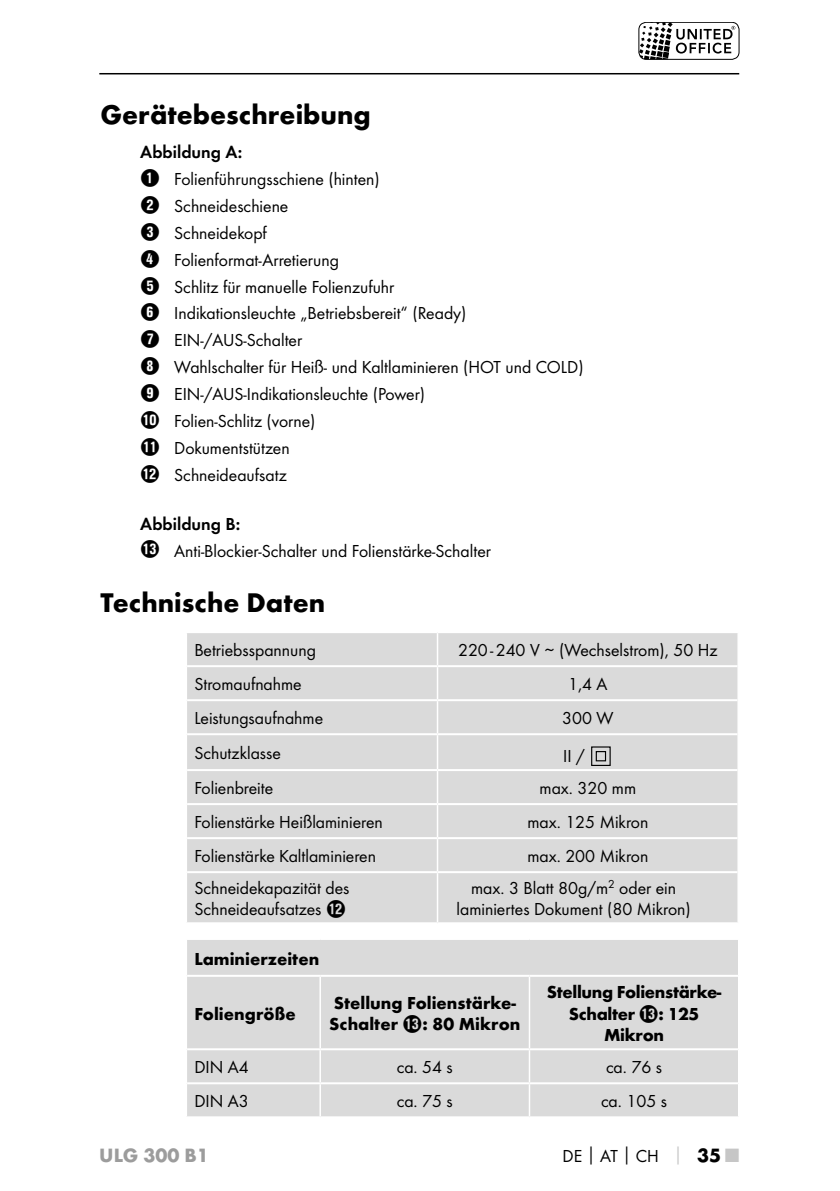
<style>
.page{position:relative;width:840px;height:1191px;background:#fff}
.page>*{position:absolute;margin:0;border:0;box-sizing:border-box;transform-origin:0 0}
.t1{font:700 28px "Futura";color:#000}
.t2{font:700 20px "Futura";color:#9c9c9c}
.t3{font:18px/26.8px "Futura Boo";color:#000}
.t4{font:700 18px/21.6px "Futura";color:#000}
.t5{font:700 18px/21.6px "Futura";letter-spacing:-.02em;color:#000;text-align:center}
.t6{font:18px "Futura Dem";color:#000}
.s1{font-family:"Hako PI Nummern";font-size:20px}
.s2{font-family:"Hako PI Nummern";font-weight:400;font-size:20px}
.s3{font-family:"Futura";font-weight:700}
.s4{font-family:"Futura";font-weight:700;color:#c6c6c6}
.s5{font-family:"Futura";font-weight:700;font-size:20px}
.s6{font-family:"Futura";font-weight:700;font-size:20px;color:#c6c6c6}
</style>
<div class="page">
<svg style="left:638px;top:22px;width:96px;height:36px"></svg>
<div style="left:638px;top:22px;width:100px;height:38px;border:1px solid #000;border-radius:7px"></div>
<hr style="left:99px;top:73px;width:639px;height:1px;background:#000">
<div style="left:187px;top:633px;width:550px;height:289px;background:#dadada"></div>
<hr style="left:187px;top:665px;width:250px;height:2px;background:#fff">
<hr style="left:437px;top:665px;width:300px;height:2px;background:#fff">
<hr style="left:187px;top:699px;width:250px;height:2px;background:#fff">
<hr style="left:437px;top:699px;width:300px;height:2px;background:#fff">
<hr style="left:187px;top:733px;width:250px;height:2px;background:#fff">
<hr style="left:437px;top:733px;width:300px;height:2px;background:#fff">
<hr style="left:187px;top:769px;width:250px;height:2px;background:#fff">
<hr style="left:437px;top:769px;width:300px;height:2px;background:#fff">
<hr style="left:187px;top:803px;width:250px;height:2px;background:#fff">
<hr style="left:437px;top:803px;width:300px;height:2px;background:#fff">
<hr style="left:187px;top:837px;width:250px;height:2px;background:#fff">
<hr style="left:437px;top:837px;width:300px;height:2px;background:#fff">
<hr style="left:187px;top:871px;width:250px;height:2px;background:#fff">
<hr style="left:437px;top:871px;width:300px;height:2px;background:#fff">
<hr style="left:436px;top:633px;width:2px;height:32px;background:#fff">
<hr style="left:436px;top:667px;width:2px;height:32px;background:#fff">
<hr style="left:436px;top:701px;width:2px;height:32px;background:#fff">
<hr style="left:436px;top:735px;width:2px;height:34px;background:#fff">
<hr style="left:436px;top:771px;width:2px;height:32px;background:#fff">
<hr style="left:436px;top:805px;width:2px;height:32px;background:#fff">
<hr style="left:436px;top:839px;width:2px;height:32px;background:#fff">
<hr style="left:436px;top:873px;width:2px;height:49px;background:#fff">
<svg style="left:590px;top:746px;width:21px;height:20px"></svg>
<div style="left:187px;top:940px;width:550px;height:176px;background:#dadada"></div>
<hr style="left:187px;top:974px;width:133px;height:2px;background:#fff">
<hr style="left:320px;top:974px;width:209px;height:2px;background:#fff">
<hr style="left:529px;top:974px;width:208px;height:2px;background:#fff">
<hr style="left:187px;top:1048px;width:133px;height:2px;background:#fff">
<hr style="left:320px;top:1048px;width:209px;height:2px;background:#fff">
<hr style="left:529px;top:1048px;width:208px;height:2px;background:#fff">
<hr style="left:187px;top:1082px;width:133px;height:2px;background:#fff">
<hr style="left:320px;top:1082px;width:209px;height:2px;background:#fff">
<hr style="left:529px;top:1082px;width:208px;height:2px;background:#fff">
<hr style="left:319px;top:976px;width:2px;height:72px;background:#fff">
<hr style="left:528px;top:976px;width:2px;height:72px;background:#fff">
<hr style="left:319px;top:1050px;width:2px;height:32px;background:#fff">
<hr style="left:528px;top:1050px;width:2px;height:32px;background:#fff">
<hr style="left:319px;top:1084px;width:2px;height:32px;background:#fff">
<hr style="left:528px;top:1084px;width:2px;height:32px;background:#fff">
<h1 class="t1" style="left:100px;top:97px;width:272px">Gerätebeschreibung</h1>
<p class="t6" style="left:140px;top:141px;width:103px">Abbildung A:</p>
<p class="t3" style="left:140px;top:165px;width:444px"><span class="s1">1</span> Folienführungsschiene (hinten)<br><span class="s1">2</span> Schneideschiene<br><span class="s1">3</span> Schneidekopf<br><span class="s1">4</span> Folienformat-Arretierung<br><span class="s1">5</span> Schlitz für manuelle Folienzufuhr<br><span class="s1">6</span> Indikationsleuchte „Betriebsbereit“ (Ready)<br><span class="s1">7</span> EIN-/AUS-Schalter<br><span class="s1">8</span> Wahlschalter für Heiß- und Kaltlaminieren (HOT und COLD)<br><span class="s1">9</span> EIN-/AUS-Indikationsleuchte (Power)<br><span class="s1">0</span> Folien-Schlitz (vorne)<br><span class="s1">Q</span> Dokumentstützen<br><span class="s1">W</span> Schneideaufsatz</p>
<p class="t6" style="left:140px;top:513px;width:102px">Abbildung B:</p>
<p class="t3" style="left:140px;top:537px;width:352px"><span class="s1">E</span> Anti-Blockier-Schalter und Folienstärke-Schalter</p>
<h1 class="t1" style="left:100px;top:585px;width:226px">Technische Daten</h1>
<p class="t3" style="left:194px;top:636px;width:123px">Betriebsspannung</p>
<p class="t3" style="left:458px;top:636px;width:261px">220-240 V ∼ (Wechselstrom), 50 Hz</p>
<p class="t3" style="left:194px;top:670px;width:109px">Stromaufnahme</p>
<p class="t3" style="left:567px;top:670px;width:41px">1,4 A</p>
<p class="t3" style="left:194px;top:704px;width:130px">Leistungsaufnahme</p>
<p class="t3" style="left:562px;top:704px;width:53px">300 W</p>
<p class="t3" style="left:194px;top:739px;width:88px">Schutzklasse</p>
<p class="t3" style="left:563px;top:742px;width:23px">II /</p>
<p class="t3" style="left:194px;top:774px;width:80px">Folienbreite</p>
<p class="t3" style="left:539px;top:774px;width:98px">max. 320 mm</p>
<p class="t3" style="left:194px;top:808px;width:190px">Folienstärke Heißlaminieren</p>
<p class="t3" style="left:527px;top:808px;width:122px">max. 125 Mikron</p>
<p class="t3" style="left:194px;top:842px;width:183px">Folienstärke Kaltlaminieren</p>
<p class="t3" style="left:527px;top:842px;width:122px">max. 200 Mikron</p>
<p class="t3" style="left:194px;top:876px;width:156px;line-height:21.6px">Schneidekapazität des<br>Schneideaufsatzes <span class="s1">W</span></p>
<p class="t3" style="left:456px;top:876px;width:236px;line-height:21.6px;text-align:center">max. 3 Blatt 80g/m<sup>2</sup> oder ein laminiertes Dokument (80 Mikron)</p>
<p class="t4" style="left:194px;top:947px;width:126px">Laminierzeiten</p>
<p class="t4" style="left:194px;top:1002px;width:103px">Foliengröße</p>
<p class="t4" style="left:329px;top:991px;width:192px">Stellung Folienstärke-<br>Schalter <span class="s2">E</span>: 80 Mikron</p>
<p class="t5" style="left:546px;top:981px;width:176px">Stellung Folienstärke-<br>Schalter <span class="s2">E</span>: 125<br>Mikron</p>
<p class="t3" style="left:194px;top:1053px;width:56px">DIN A4</p>
<p class="t3" style="left:396px;top:1053px;width:58px">ca. 54 s</p>
<p class="t3" style="left:605px;top:1053px;width:58px">ca. 76 s</p>
<p class="t3" style="left:194px;top:1087px;width:56px">DIN A3</p>
<p class="t3" style="left:396px;top:1087px;width:58px">ca. 75 s</p>
<p class="t3" style="left:600px;top:1087px;width:68px">ca. 105 s</p>
<p class="t2" style="left:99px;top:1143px;width:111px">ULG 300 B1</p>
<p class="t3" style="left:562px;top:1142px;width:178px">DE<span class="s3">│</span>AT<span class="s3">│</span>CH <span class="s4">│</span> <span class="s5">35</span> <span class="s6">■</span></p>
</div>
